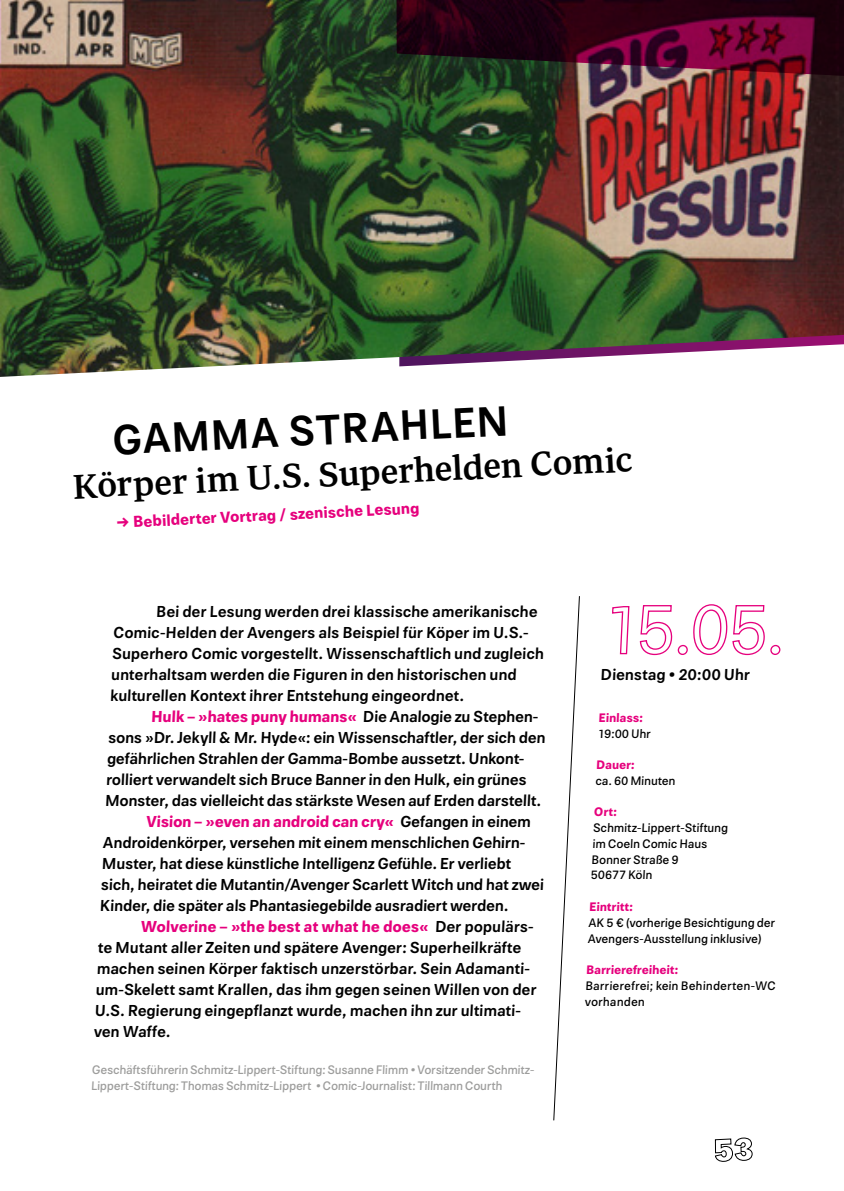
<style>
.page{position:relative;width:844px;height:1191px;background:#fff}
.page>*{position:absolute;margin:0;border:0;box-sizing:border-box;transform-origin:0 0}
.t1{font:600 42px "Paul Grotesk";color:#000}
.t2{font:500 35px "Periodico Text";color:#000}
.t3{font:600 15.75px/21px "Paul Grotesk";letter-spacing:.005em;color:#000}
.t4{font:700 15.75px "Paul Grotesk";color:#e6007d}
.t5{font:500 12.25px/15.8px "Paul Grotesk";color:#000}
.t6{font:500 12.25px/15.8px "Paul Grotesk";color:#9d9d9c}
.t7{font:700 12.25px "Paul Grotesk";color:#e6007d}
.s1{font-weight:600;color:#000}
</style>
<div class="page">
<svg style="left:612px;top:606px;width:18px;height:49px"></svg>
<svg style="left:639px;top:605px;width:34px;height:51px"></svg>
<div style="left:677px;top:645px;width:10px;height:10px;border:1px solid #e6007d;border-radius:50%"></div>
<svg style="left:693px;top:604px;width:72px;height:52px"></svg>
<div style="left:770px;top:645px;width:10px;height:10px;border:1px solid #e6007d;border-radius:50%"></div>
<img style="left:0;top:0;width:843px;height:377px">
<svg style="left:714px;top:1137px;width:38px;height:24px"></svg>
<svg style="left:553px;top:596px;width:26px;height:524px"></svg>
<svg style="left:0;top:0;width:1px;height:63px"></svg>
<img style="left:395px;top:0;width:448px;height:99px">
<h1 class="t1" style="left:111px;top:416px;width:397px;rotate:-3deg">GAMMA STRAHLEN</h1>
<h2 class="t2" style="left:71px;top:466px;width:562px;rotate:-3deg">Körper im U.S. Superhelden Comic</h2>
<p class="t4" style="left:116px;top:514px;width:305px;rotate:-3deg">→ Bebilderter Vortrag / szenische Lesung</p>
<p class="t3" style="left:110px;top:601px;width:436px;text-indent:46px">Bei der Lesung werden drei klassische amerikanische Comic-Helden der Avengers als Beispiel für Köper im U.S.- Superhero Comic vorgestellt. Wissenschaftlich und zugleich unterhaltsam werden die Figuren in den historischen und kulturellen Kontext ihrer Entstehung eingeordnet.</p>
<p class="t4" style="left:151px;top:707px;width:389px">Hulk – »hates puny humans« <span class="s1">Die Analogie zu Stephen-</span></p>
<p class="t3" style="left:108px;top:727px;width:439px">sons »Dr. Jekyll &amp; Mr. Hyde«: ein Wissenschaftler, der sich den</p>
<p class="t3" style="left:107px;top:748px;width:419px">gefährlichen Strahlen der Gamma-Bombe aussetzt. Unkont-</p>
<p class="t3" style="left:106px;top:769px;width:422px">rolliert verwandelt sich Bruce Banner in den Hulk, ein grünes</p>
<p class="t3" style="left:105px;top:790px;width:438px">Monster, das vielleicht das stärkste Wesen auf Erden darstellt.</p>
<p class="t4" style="left:146px;top:812px;width:387px">Vision – »even an android can cry« <span class="s1">Gefangen in einem</span></p>
<p class="t3" style="left:103px;top:832px;width:424px">Androidenkörper, versehen mit einem menschlichen Gehirn-</p>
<p class="t3" style="left:102px;top:853px;width:411px">Muster, hat diese künstliche Intelligenz Gefühle. Er verliebt</p>
<p class="t3" style="left:101px;top:874px;width:445px">sich, heiratet die Mutantin/Avenger Scarlett Witch und hat zwei</p>
<p class="t3" style="left:100px;top:895px;width:410px">Kinder, die später als Phantasiegebilde ausradiert werden.</p>
<p class="t4" style="left:141px;top:917px;width:394px">Wolverine – »the best at what he does« <span class="s1">Der populärs-</span></p>
<p class="t3" style="left:98px;top:937px;width:425px">te Mutant aller Zeiten und spätere Avenger: Superheilkräfte</p>
<p class="t3" style="left:97px;top:958px;width:435px">machen seinen Körper faktisch unzerstörbar. Sein Adamanti-</p>
<p class="t3" style="left:96px;top:979px;width:443px">um-Skelett samt Krallen, das ihm gegen seinen Willen von der</p>
<p class="t3" style="left:95px;top:1000px;width:428px">U.S. Regierung eingepflanzt wurde, machen ihn zur ultimati-</p>
<p class="t3" style="left:94px;top:1021px;width:79px">ven Waffe.</p>
<p class="t6" style="left:91px;top:1061px;width:445px">Geschäftsführerin Schmitz-Lippert-Stiftung: Susanne Flimm • Vorsitzender Schmitz-<br>Lippert-Stiftung: Thomas Schmitz-Lippert • Comic-Journalist: Tillmann Courth</p>
<p class="t3" style="left:600px;top:664px;width:151px">Dienstag • 20:00 Uhr</p>
<p class="t7" style="left:598px;top:710px;width:47px">Einlass:</p>
<p class="t5" style="left:597px;top:725px;width:55px">19:00 Uhr</p>
<p class="t7" style="left:596px;top:757px;width:41px">Dauer:</p>
<p class="t5" style="left:595px;top:773px;width:82px">ca. 60 Minuten</p>
<p class="t7" style="left:593px;top:805px;width:25px">Ort:</p>
<p class="t5" style="left:590px;top:820px;width:139px">Schmitz-Lippert-Stiftung im Coeln Comic Haus<br>Bonner Straße 9<br>50677 Köln</p>
<p class="t7" style="left:589px;top:899px;width:46px">Eintritt:</p>
<p class="t5" style="left:587px;top:914px;width:189px">AK 5 € (vorherige Besichtigung der<br>Avengers-Ausstellung inklusive)</p>
<p class="t7" style="left:586px;top:962px;width:94px">Barrierefreiheit:</p>
<p class="t5" style="left:584px;top:977px;width:193px">Barrierefrei; kein Behinderten-WC vorhanden</p>
</div>
